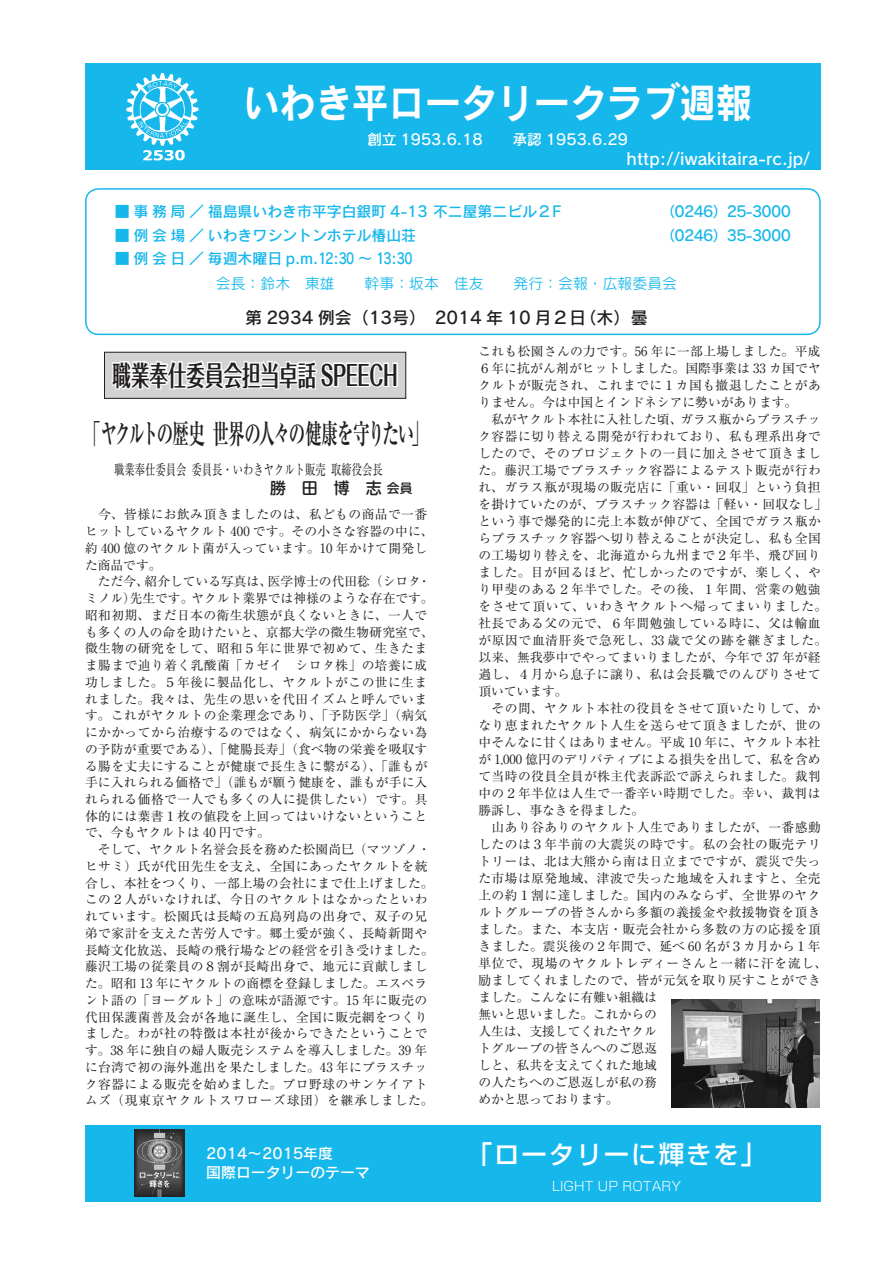
<style>
.page{position:relative;width:893px;height:1263px;background:#fff}
.page>*{position:absolute;margin:0;border:0;box-sizing:border-box;transform-origin:0 0}
.t1{font:40.35px "Rodin Pro B";color:#fff;scale:.9 1}
.t2{font:700 27.6px "Ryumin Pr 6";letter-spacing:-.065em;color:#231f20;scale:.6 1}
.t3{font:700 27.6px "Folk Pro";color:#231f20;scale:.67 1}
.t4{font:500 25.5px "Shin Go Pr 6";letter-spacing:.075em;color:#fff}
.t5{font:16.95px "Rodin Pro DB";color:#231f20}
.t6{font:16.5px "Rodin Pro DB";letter-spacing:.01em;color:#fff}
.t7{font:500 15.9px "Shin M Go Pr 6";color:#231f20}
.t8{font:14.85px "Rodin Pro DB";color:#16b7eb}
.t9{font:14.85px "Rodin Pro DB";color:#fff}
.t10{font:14.85px "Rodin Pro M";color:#16b7eb}
.t11{font:14.85px/23.4px "Rodin Pro DB";letter-spacing:-.05em;color:#16b7eb}
.t12{font:14.4px "Ryumin Pr 6";color:#231f20;scale:.72 1}
.t13{font:12.75px/17px "Ryumin Pr 6";letter-spacing:.035em;color:#231f20}
.t14{font:300 12.75px "Shin Go Pr 6";letter-spacing:.01em;color:#fff}
.s1{font-size:12.75px}
</style>
<div class="page">
<div style="left:85px;top:64px;width:736px;height:106px;background:#16b7eb"></div>
<div style="left:85px;top:1125px;width:736px;height:76px;background:#16b7eb"></div>
<div style="left:85px;top:188px;width:736px;height:147px;border:1px solid #16b7eb;border-radius:13px"></div>
<img style="left:126px;top:73px;width:73px;height:88px">
<img style="left:134px;top:1129px;width:51px;height:68px">
<div style="left:104px;top:352px;width:302px;height:46px;background:#d1d2d4"></div>
<svg style="left:111px;top:360px;width:287px;height:30px"></svg>
<div style="left:104px;top:352px;width:302px;height:47px;border:1px solid #231f20"></div>
<img style="left:672px;top:999px;width:148px;height:109px">
<h1 class="t1" style="left:243px;top:76px;width:567px">いわき平ロータリークラブ週報</h1>
<p class="t9" style="left:367px;top:129px;width:263px">創立 1953.6.18　　承認 1953.6.29</p>
<p class="t8" style="left:115px;top:202px;width:448px">■ 事務局／福島県いわき市平字白銀町 4-13 不二屋第二ビル２F</p>
<p class="t8" style="left:115px;top:225px;width:303px">■ 例会場／いわきワシントンホテル椿山荘</p>
<p class="t8" style="left:115px;top:248px;width:299px">■ 例会日／毎週木曜日 p.m.12:30 ～ 13:30</p>
<p class="t6" style="left:627px;top:147px;width:185px">http://iwakitaira-rc.jp/</p>
<p class="t11" style="left:660px;top:199px;width:132px">（0246）25-3000（0246）35-3000</p>
<p class="t10" style="left:216px;top:274px;width:463px">会長：鈴木　東雄　　幹事：坂本　佳友　　発行：会報・広報委員会</p>
<h3 class="t5" style="left:245px;top:306px;width:404px">第 2934 例会（13号）　2014 年 10 月２日（木）曇</h3>
<h2 class="t3" style="left:113px;top:352px;width:427px">職業奉仕委員会担当卓話 SPEECH</h2>
<p class="t13" style="left:478px;top:342px;width:350px">これも松園さんの力です。56 年に一部上場しました。平成<br>６年に抗がん剤がヒットしました。国際事業は 33 カ国でヤクルトが販売され、これまでに１カ国も撤退したことがありません。今は中国とインドネシアに勢いがあります。<br>　私がヤクルト本社に入社した頃、ガラス瓶からプラスチック容器に切り替える開発が行われており、私も理系出身でしたので、そのプロジェクトの一員に加えさせて頂きました。藤沢工場でプラスチック容器によるテスト販売が行われ、ガラス瓶が現場の販売店に「重い・回収」という負担を掛けていたのが、プラスチック容器は「軽い・回収なし」という事で爆発的に売上本数が伸びて、全国でガラス瓶からプラスチック容器へ切り替えることが決定し、私も全国の工場切り替えを、北海道から九州まで２年半、飛び回りました。目が回るほど、忙しかったのですが、楽しく、やり甲斐のある２年半でした。その後、１年間、営業の勉強をさせて頂いて、いわきヤクルトへ帰ってまいりました。社長である父の元で、６年間勉強している時に、父は輸血が原因で血清肝炎で急死し、33 歳で父の跡を継ぎました。以来、無我夢中でやってまいりましたが、今年で 37 年が経過し、４月から息子に譲り、私は会長職でのんびりさせて頂いています。<br>　その間、ヤクルト本社の役員をさせて頂いたりして、かなり恵まれたヤクルト人生を送らせて頂きましたが、世の中そんなに甘くはありません。平成 10 年に、ヤクルト本社が 1,000 億円のデリバティブによる損失を出して、私を含めて当時の役員全員が株主代表訴訟で訴えられました。裁判中の２年半位は人生で一番辛い時期でした。幸い、裁判は勝訴し、事なきを得ました。<br>　山あり谷ありのヤクルト人生でありましたが、一番感動したのは３年半前の大震災の時です。私の会社の販売テリトリーは、北は大熊から南は日立までですが、震災で失った市場は原発地域、津波で失った地域を入れますと、全売上の約１割に達しました。国内のみならず、全世界のヤクルトグループの皆さんから多額の義援金や救援物資を頂きました。また、本支店・販売会社から多数の方の応援を頂きました。震災後の２年間で、延べ 60 名が３カ月から１年単位で、現場のヤクルトレディーさんと一緒に汗を流し、励ましてくれましたので、皆が元気を取り戻すことができました。こんなに有難い組織は<br>無いと思いました。これからの<br>人生は、支援してくれたヤクル<br>トグループの皆さんへのご恩返<br>しと、私共を支えてくれた地域<br>の人たちへのご恩返しが私の務<br>めかと思っております。</p>
<h2 class="t2" style="left:84px;top:412px;width:575px">「ヤクルトの歴史世界の人々の健康を守りたい」</h2>
<p class="t12" style="left:114px;top:458px;width:375px">職業奉仕委員会委員長・いわきヤクルト販売取締役会長</p>
<p class="t7" style="left:270px;top:475px;width:144px">勝　田　博　志 <span class="s1">会員</span></p>
<p class="t13" style="left:85px;top:505px;width:350px">　今、皆様にお飲み頂きましたのは、私どもの商品で一番ヒットしているヤクルト 400 です。その小さな容器の中に、約 400 億のヤクルト菌が入っています。10 年かけて開発した商品です。<br>　ただ今、紹介している写真は、医学博士の代田稔（シロタ・ミノル）先生です。ヤクルト業界では神様のような存在です。昭和初期、まだ日本の衛生状態が良くないときに、一人でも多くの人の命を助けたいと、京都大学の微生物研究室で、微生物の研究をして、昭和５年に世界で初めて、生きたまま腸まで辿り着く乳酸菌「カゼイ　シロタ株」の培養に成功しました。５年後に製品化し、ヤクルトがこの世に生まれました。我々は、先生の思いを代田イズムと呼んでいます。これがヤクルトの企業理念であり、「予防医学」（病気にかかってから治療するのではなく、病気にかからない為の予防が重要である）、「健腸長寿」（食べ物の栄養を吸収する腸を丈夫にすることが健康で長生きに繫がる）、「誰もが手に入れられる価格で」（誰もが願う健康を、誰もが手に入れられる価格で一人でも多くの人に提供したい）です。具体的には葉書１枚の値段を上回ってはいけないということで、今もヤクルトは 40 円です。<br>　そして、ヤクルト名誉会長を務めた松園尚巳（マツゾノ・ヒサミ）氏が代田先生を支え、全国にあったヤクルトを統合し、本社をつくり、一部上場の会社にまで仕上げました。この２人がいなければ、今日のヤクルトはなかったといわれています。松園氏は長崎の五島列島の出身で、双子の兄弟で家計を支えた苦労人です。郷土愛が強く、長崎新聞や長崎文化放送、長崎の飛行場などの経営を引き受けました。藤沢工場の従業員の８割が長崎出身で、地元に貢献しました。昭和 13 年にヤクルトの商標を登録しました。エスペラント語の「ヨーグルト」の意味が語源です。15 年に販売の代田保護菌普及会が各地に誕生し、全国に販売網をつくりました。わが社の特徴は本社が後からできたということです。38 年に独自の婦人販売システムを導入しました。39 年に台湾で初の海外進出を果たしました。43 年にプラスチック容器による販売を始めました。プロ野球のサンケイアトムズ（現東京ヤクルトスワローズ球団）を継承しました。</p>
<p class="t9" style="left:206px;top:1144px;width:128px">2014～2015年度</p>
<h3 class="t4" style="left:467px;top:1134px;width:301px">「ロータリーに輝きを」</h3>
<p class="t9" style="left:206px;top:1163px;width:165px">国際ロータリーのテーマ</p>
<p class="t14" style="left:552px;top:1176px;width:131px">LIGHT UP ROTARY</p>
</div>
